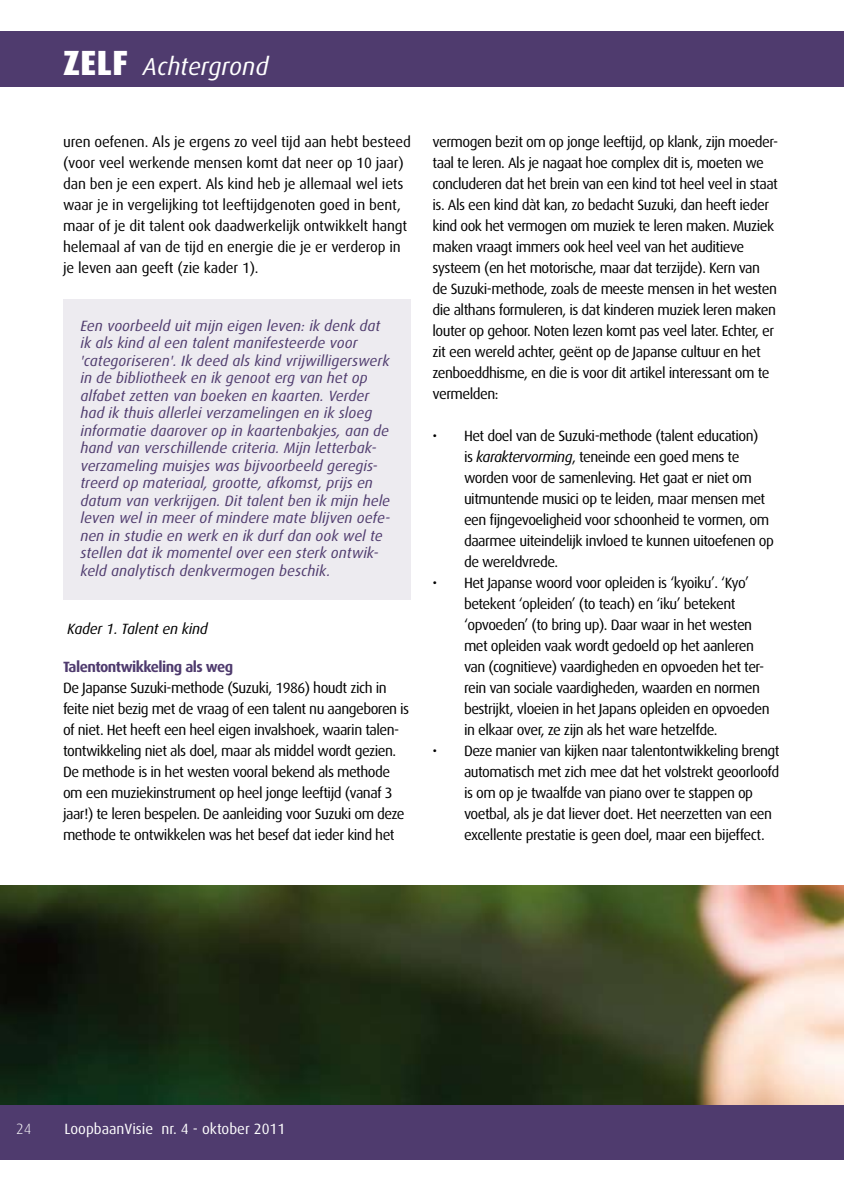
<style>
.page{position:relative;width:844px;height:1191px;background:#fff}
.page>*{position:absolute;margin:0;border:0;box-sizing:border-box;transform-origin:0 0}
.t1{font:800 35px "Dax";color:#fff}
.t2{font:italic 24.5px "Dax";color:#fff}
.t3{font:14.88px/21px "Dax";letter-spacing:-.035em;color:#000}
.t4{font:italic 14.88px/17.5px "Dax";letter-spacing:.005em;color:#4f3b6e}
.t5{font:14.88px/21px "Dax";letter-spacing:-.01em;color:#000}
.t6{font:14.88px "Dax";color:#fff}
.t7{font:700 14.88px "Dax";letter-spacing:-.035em;color:#4f3b6e}
.t8{font:italic 14.88px "Dax";letter-spacing:-.01em;color:#000}
.t9{font:300 14.88px "Dax";color:#fff}
.s1{font-style:italic}
</style>
<div class="page">
<div style="left:0;top:31px;width:843px;height:56px;background:#4f3b6e"></div>
<div style="left:0;top:1104px;width:843px;height:56px;background:#4f3b6e"></div>
<div style="left:64px;top:299px;width:347px;height:300px;background:#edebf0"></div>
<img style="left:0;top:885px;width:843px;height:219px">
<h1 class="t1" style="left:63px;top:43px;width:67px">zelf</h1>
<h2 class="t2" style="left:143px;top:53px;width:127px">Achtergrond</h2>
<p class="t5" style="left:63px;top:132px;width:349px">uren oefenen. Als je ergens zo veel tijd aan hebt besteed (voor veel werkende mensen komt dat neer op 10 jaar) dan ben je een expert. Als kind heb je allemaal wel iets waar je in vergelijking tot leeftijdgenoten goed in bent, maar of je dit talent ook daadwerkelijk ontwikkelt hangt helemaal af van de tijd en energie die je er verderop in je leven aan geeft (zie kader 1).</p>
<p class="t4" style="left:80px;top:317px;width:311px">Een voorbeeld uit mijn eigen leven: ik denk dat ik als kind al een talent manifesteerde voor 'categoriseren'. Ik deed als kind vrijwilligerswerk in de bibliotheek en ik genoot erg van het op alfabet zetten van boeken en kaarten. Verder had ik thuis allerlei verzamelingen en ik sloeg informatie daarover op in kaartenbakjes, aan de hand van verschillende criteria. Mijn letterbak&shy;verzameling muisjes was bijvoorbeeld geregis&shy;treerd op materiaal, grootte, afkomst, prijs en datum van verkrijgen. Dit talent ben ik mijn hele leven wel in meer of mindere mate blijven oefe&shy;nen in studie en werk en ik durf dan ook wel te stellen dat ik momentel over een sterk ontwik&shy;keld analytisch denkvermogen beschik.</p>
<p class="t8" style="left:67px;top:621px;width:142px">Kader 1. Talent en kind</p>
<p class="t7" style="left:63px;top:658px;width:172px">Talentontwikkeling als weg</p>
<p class="t3" style="left:63px;top:678px;width:348px">De Japanse Suzuki-methode (Suzuki, 1986) houdt zich in feite niet bezig met de vraag of een talent nu aangeboren is of niet. Het heeft een heel eigen invalshoek, waarin talen&shy;tontwikkeling niet als doel, maar als middel wordt gezien.<br>De methode is in het westen vooral bekend als methode om een muziekinstrument op heel jonge leeftijd (vanaf 3 jaar!) te leren bespelen. De aanleiding voor Suzuki om deze methode te ontwikkelen was het besef dat ieder kind het</p>
<p class="t3" style="left:432px;top:132px;width:347px">vermogen bezit om op jonge leeftijd, op klank, zijn moeder&shy;taal te leren. Als je nagaat hoe complex dit is, moeten we concluderen dat het brein van een kind tot heel veel in staat is. Als een kind dàt kan, zo bedacht Suzuki, dan heeft ieder kind ook het vermogen om muziek te leren maken. Muziek maken vraagt immers ook heel veel van het auditieve systeem (en het motorische, maar dat terzijde). Kern van de Suzuki-methode, zoals de meeste mensen in het westen die althans formuleren, is dat kinderen muziek leren maken louter op gehoor. Noten lezen komt pas veel later. Echter, er zit een wereld achter, geënt op de Japanse cultuur en het zenboeddhisme, en die is voor dit artikel interessant om te vermelden:</p>
<p class="t3" style="left:464px;top:426px;width:311px;text-indent:-32px">• Het doel van de Suzuki-methode (talent education)<br>is <span class="s1">karaktervorming</span>, teneinde een goed mens te worden voor de samenleving. Het gaat er niet om uitmuntende musici op te leiden, maar mensen met een fijngevoeligheid voor schoonheid te vormen, om daarmee uiteindelijk invloed te kunnen uitoefenen op de wereldvrede.</p>
<p class="t3" style="left:464px;top:573px;width:307px;text-indent:-32px">• Het Japanse woord voor opleiden is ‘kyoiku’. ‘Kyo’ betekent ‘opleiden’ (to teach) en ‘iku’ betekent ‘opvoeden’ (to bring up). Daar waar in het westen met opleiden vaak wordt gedoeld op het aanleren van (cognitieve) vaardigheden en opvoeden het ter&shy;rein van sociale vaardigheden, waarden en normen bestrijkt, vloeien in het Japans opleiden en opvoeden in elkaar over, ze zijn als het ware hetzelfde.</p>
<p class="t3" style="left:464px;top:741px;width:317px;text-indent:-32px">• Deze manier van kijken naar talentontwikkeling brengt automatisch met zich mee dat het volstrekt geoorloofd is om op je twaalfde van piano over te stappen op voetbal, als je dat liever doet. Het neerzetten van een excellente prestatie is geen doel, maar een bijeffect.</p>
<p class="t9" style="left:16px;top:1121px;width:17px">24</p>
<p class="t6" style="left:64px;top:1121px;width:222px">LoopbaanVisie nr. 4 - oktober 2011</p>
</div>
